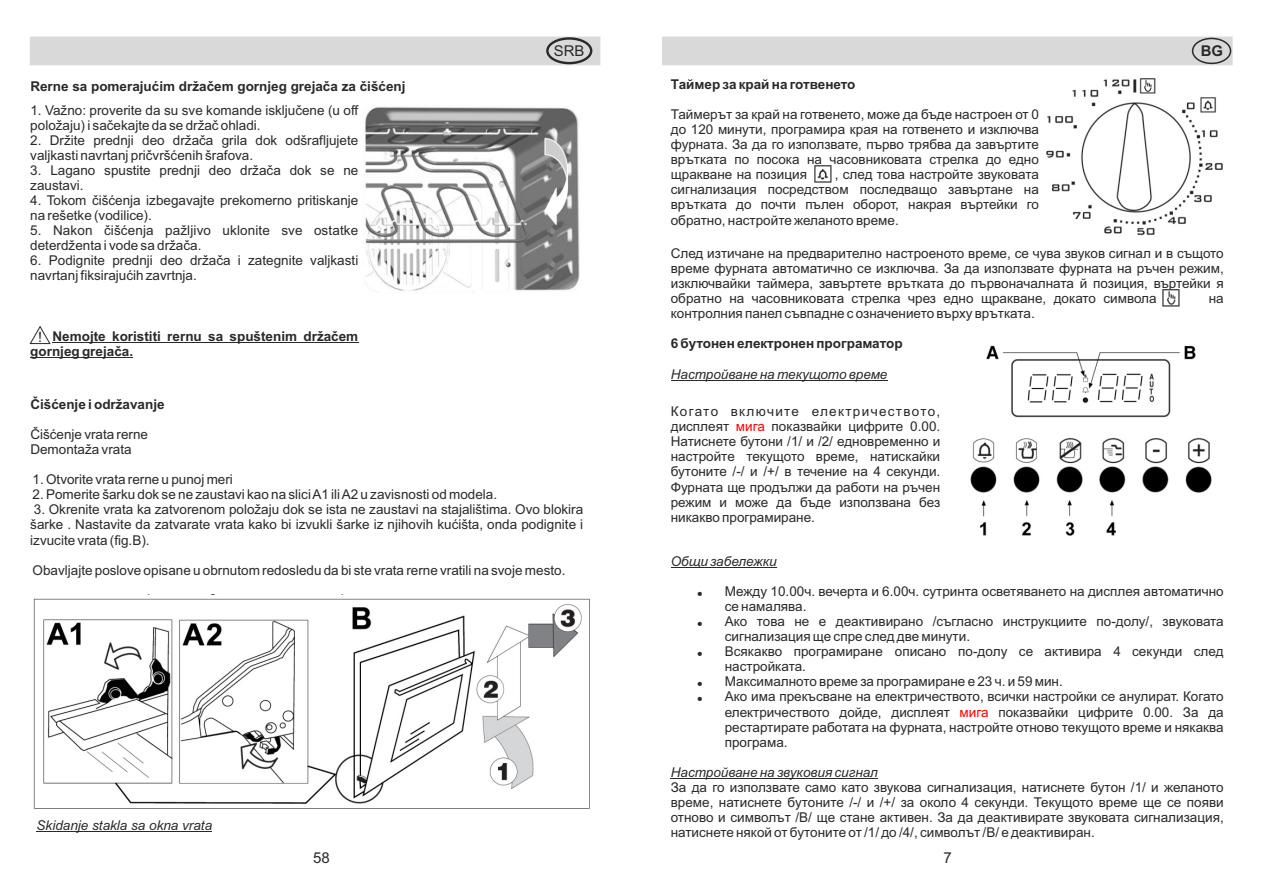
<style>
.page{position:relative;width:1263px;height:893px;background:#fff}
.page>*{position:absolute;margin:0;border:0;box-sizing:border-box;transform-origin:0 0}
.t1{font:15px "Arial";color:#292929}
.t2{font:14.85px "Arial";color:#292929}
.t3{font:700 14.85px "Arial";color:#292929}
.t4{font:14.25px "Arial";color:#292929}
.t5{font:13.5px/15.1px "Arial";color:#292929}
.t6{font:700 13.5px/15.1px "Arial";color:#292929}
.t7{font:italic 13.5px "Arial";color:#292929}
.s1{color:#f00}
</style>
<div class="page">
<div style="left:662px;top:37px;width:570px;height:28px;background:#d9d9d9"></div>
<div style="left:1192px;top:38px;width:39px;height:26px;border:2px solid #292929;border-radius:50%"></div>
<div style="left:30px;top:37px;width:570px;height:28px;background:#d9d9d9"></div>
<div style="left:546px;top:37px;width:46px;height:27px;border:2px solid #292929;border-radius:50%"></div>
<img style="left:1046px;top:78px;width:177px;height:158px">
<hr style="left:671px;top:380px;width:216px;height:1px;background:#292929">
<img style="left:814px;top:166px;width:17px;height:16px">
<img style="left:1162px;top:289px;width:18px;height:17px">
<img style="left:970px;top:345px;width:242px;height:191px">
<hr style="left:671px;top:567px;width:105px;height:1px;background:#292929">
<hr style="left:671px;top:778px;width:207px;height:1px;background:#292929">
<img style="left:365px;top:107px;width:215px;height:184px">
<hr style="left:53px;top:342px;width:41px;height:1px;background:#292929">
<hr style="left:94px;top:342px;width:264px;height:1px;background:#292929">
<hr style="left:30px;top:357px;width:103px;height:1px;background:#292929">
<svg style="left:29px;top:326px;width:22px;height:19px"></svg>
<hr style="left:37px;top:831px;width:175px;height:1px;background:#292929">
<img style="left:33px;top:594px;width:557px;height:215px">
<p class="t6" style="left:30px;top:80px;width:377px">Rerne sa pomerajućim držačem gornjeg grejača za čišćenj</p>
<p class="t5" style="left:30px;top:103px;width:329px">1. Važno: proverite da su sve komande isključene (u off položaju) i sačekajte da se držač ohladi.</p>
<p class="t5" style="left:30px;top:134px;width:329px">2. Držite prednji deo držača grila dok odšrafljujete valjkasti navrtanj pričvršćenih šrafova.</p>
<p class="t5" style="left:30px;top:164px;width:329px">3. Lagano spustite prednji deo držača dok se ne zaustavi.</p>
<p class="t5" style="left:30px;top:194px;width:329px">4. Tokom čišćenja izbegavajte prekomerno pritiskanje na rešetke (vodilice).</p>
<p class="t5" style="left:30px;top:224px;width:329px">5. Nakon čišćenja pažljivo uklonite sve ostatke deterdženta i vode sa držača.</p>
<p class="t5" style="left:30px;top:254px;width:329px">6. Podignite prednji deo držača i zategnite valjkasti navrtanj fiksirajućih zavrtnja.</p>
<p class="t6" style="left:30px;top:329px;width:329px;text-indent:22px">Nemojte koristiti rernu sa spuštenim držačem gornjeg grejača.</p>
<p class="t4" style="left:38px;top:331px;width:5px">!</p>
<p class="t2" style="left:554px;top:45px;width:32px">SRB</p>
<p class="t6" style="left:30px;top:398px;width:136px">Čišćenje i održavanje</p>
<p class="t5" style="left:30px;top:428px;width:119px">Čišćenje vrata rerne<br>Demontaža vrata</p>
<p class="t5" style="left:33px;top:473px;width:202px">1. Otvorite vrata rerne u punoj meri</p>
<p class="t5" style="left:33px;top:488px;width:466px">2. Pomerite šarku dok se ne zaustavi kao na slici A1 ili A2 u zavisnosti od modela.</p>
<p class="t5" style="left:30px;top:503px;width:554px;text-align:justify">3. Okrenite vrata ka zatvorenom položaju dok se ista ne zaustavi na stajalištima. Ovo blokira šarke . Nastavite da zatvarate vrata kako bi izvukli šarke iz njihovih kućišta, onda podignite i izvucite vrata (fig.B).</p>
<p class="t5" style="left:33px;top:564px;width:534px">Obavljajte poslove opisane u obrnutom redosledu da bi ste vrata rerne vratili na svoje mesto.</p>
<p class="t7" style="left:37px;top:820px;width:177px">Skidanje stakla sa okna vrata</p>
<p class="t1" style="left:313px;top:852px;width:18px">58</p>
<p class="t3" style="left:1201px;top:45px;width:24px">BG</p>
<p class="t6" style="left:671px;top:78px;width:186px">Таймер за край на готвенето</p>
<p class="t5" style="left:671px;top:108px;width:370px;text-align:justify">Таймерът за край на готвенето, може да бъде настроен от 0 до 120 минути, програмира края на готвенето и изключва фурната. За да го използвате, първо трябва да завъртите врътката по посока на часовниковата стрелка до едно щракване на позиция</p>
<p class="t5" style="left:671px;top:168px;width:370px;text-align:justify;text-indent:164px">, след това настройте звуковата сигнализация посредством последващо завъртане на врътката до почти пълен оборот, накрая въртейки го обратно, настройте желаното време.</p>
<p class="t5" style="left:671px;top:247px;width:554px;text-align:justify">След изтичане на предварително настроеното време, се чува звуков сигнал и в същото време фурната автоматично се изключва. За да използвате фурната на ръчен режим, изключвайки таймера, завъртете врътката до първоначалната й позиция, въртейки я обратно на часовниковата стрелка чрез едно щракване, докато символа</p>
<p class="t5" style="left:1209px;top:292px;width:16px">на</p>
<p class="t5" style="left:671px;top:307px;width:365px">контролния панел съвпадне с означението върху врътката.</p>
<p class="t6" style="left:671px;top:337px;width:233px">6 бутонен електронен програматор</p>
<p class="t7" style="left:671px;top:369px;width:218px">Настройване на текущото време</p>
<p class="t5" style="left:671px;top:405px;width:271px;text-align:justify">Когато включите електричеството, дисплеят <span class="s1">мига</span> показвайки цифрите 0.00.<br>Натиснете бутони /1/ и /2/ едновременно и настройте текущото време, натискайки бутоните /-/ и /+/ в течение на 4 секунди.<br>Фурната ще продължи да работи на ръчен режим и може да бъде използвана без никакво програмиране.</p>
<p class="t7" style="left:671px;top:556px;width:107px">Общи забележки</p>
<p class="t5" style="left:725px;top:585px;width:500px">Между 10.00ч. вечерта и 6.00ч. сутринта осветяването на дисплея автоматично се намалява.<br>Ако това не е деактивирано /съгласно инструкциите по-долу/, звуковата сигнализация ще спре след две минути.<br>Всякакво програмиране описано по-долу се активира 4 секунди след настройката.<br>Максималното време за програмиране е 23 ч. и 59 мин.<br>Ако има прекъсване на електричеството, всички настройки се анулират. Когато електричеството дойде, дисплеят <span class="s1">мига</span> показвайки цифрите 0.00. За да рестартирате работата на фурната, настройте отново текущото време и някаква програма.</p>
<p class="t7" style="left:671px;top:767px;width:209px">Настройване на звуковия сигнал</p>
<p class="t5" style="left:671px;top:781px;width:554px;text-align:justify">За да го използвате само като звукова сигнализация, натиснете бутон /1/ и желаното време, натиснете бутоните /-/ и /+/ за около 4 секунди. Текущото време ще се появи отново и символът /В/ ще стане активен. За да деактивирате звуковата сигнализация, натиснете някой от бутоните от /1/ до /4/, символът /В/ е деактивиран.</p>
<p class="t1" style="left:943px;top:852px;width:10px">7</p>
</div>
